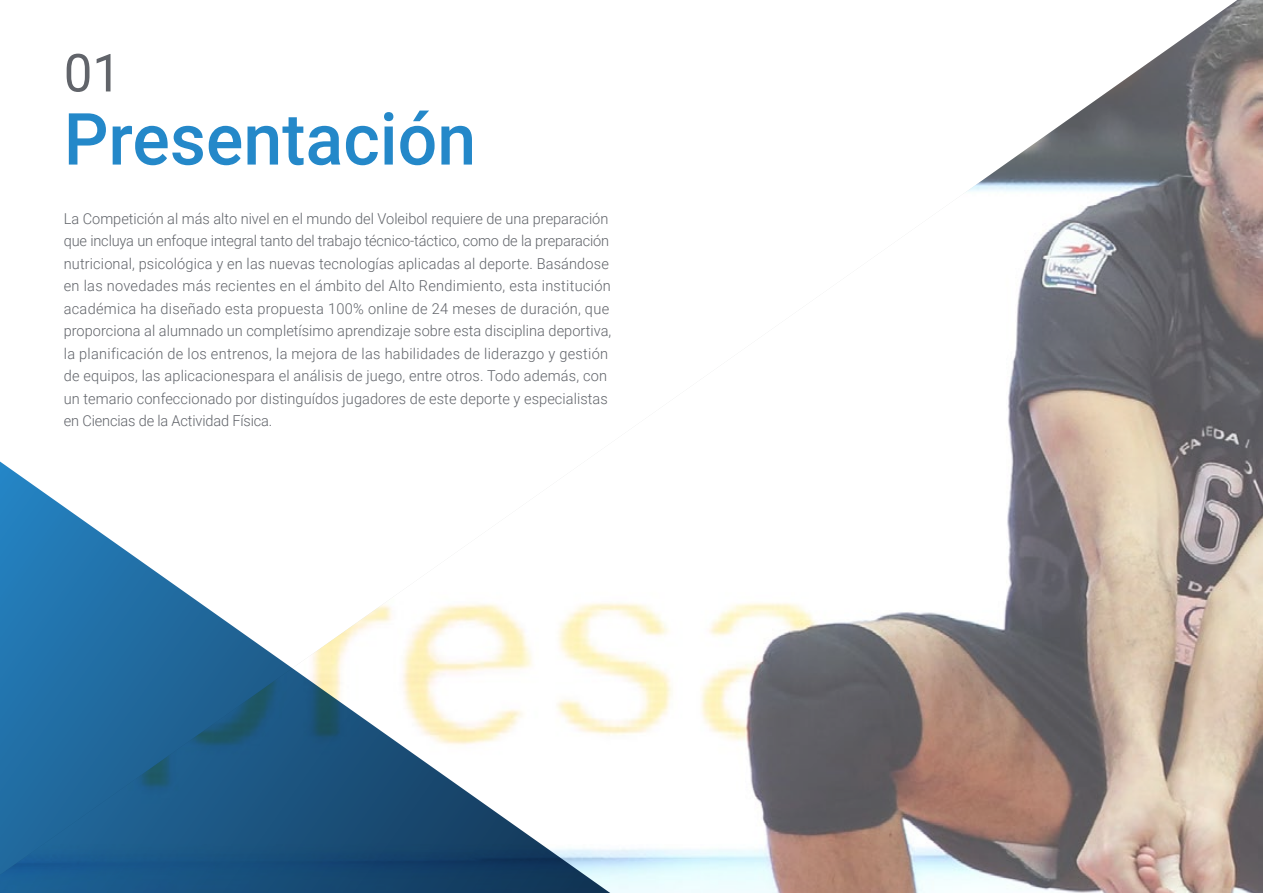
<style>
.page{position:relative;width:1263px;height:893px;background:#fff}
.page>*{position:absolute;margin:0;border:0;box-sizing:border-box;transform-origin:0 0}
.t1{font:500 72px "Roboto";color:#2488c9}
.t2{font:52.5px "Roboto";color:#61646a}
.t3{font:300 15px/22.5px "Roboto";letter-spacing:.005em;color:#61646a}
</style>
<div class="page">
<img style="left:640px;top:0;width:623px;height:893px">
<svg style="left:0;top:461px;width:640px;height:432px"></svg>
<h2 class="t2" style="left:64px;top:36px;width:59px">01</h2>
<h1 class="t1" style="left:64px;top:89px;width:414px">Presentación</h1>
<p class="t3" style="left:64px;top:207px;width:549px">La Competición al más alto nivel en el mundo del Voleibol requiere de una preparación que incluya un enfoque integral tanto del trabajo técnico-táctico, como de la preparación nutricional, psicológica y en las nuevas tecnologías aplicadas al deporte. Basándose en las novedades más recientes en el ámbito del Alto Rendimiento, esta institución académica ha diseñado esta propuesta 100% online de 24 meses de duración, que proporciona al alumnado un completísimo aprendizaje sobre esta disciplina deportiva, la planificación de los entrenos, la mejora de las habilidades de liderazgo y gestión de equipos, las aplicacionespara el análisis de juego, entre otros. Todo además, con un temario confeccionado por distinguídos jugadores de este deporte y especialistas en Ciencias de la Actividad Física.</p>
</div>
